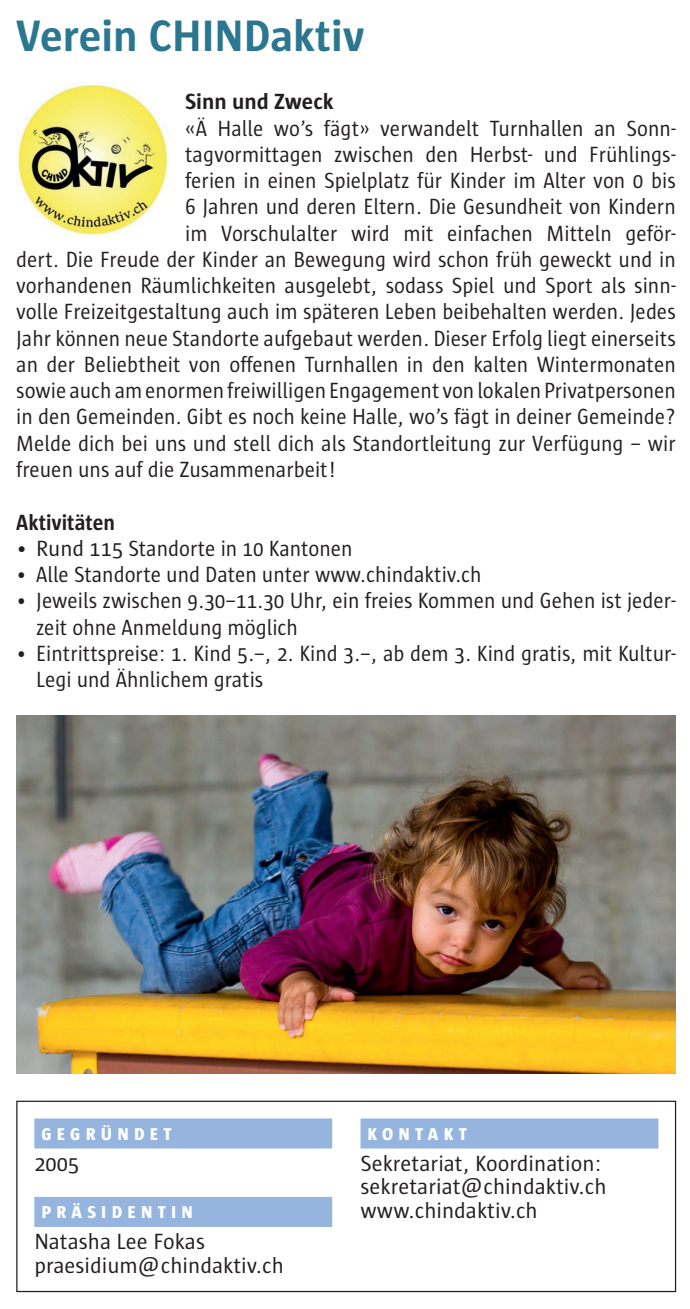
<style>
.page{position:relative;width:690px;height:1309px;background:#fff}
.page>*{position:absolute;margin:0;border:0;box-sizing:border-box;transform-origin:0 0}
.t1{font:700 45px "Sun";color:#2b7790}
.t2{font:22.5px/26.2px "Sun";color:#231f20;scale:.94 1}
.t3{font:22.5px/23.8px "Sun";color:#231f20}
.t4{font:700 22.5px "Sun";color:#231f20}
.t5{font:700 22.5px "Sun";color:#231f20;scale:.94 1}
.t6{font:800 17.5px "Sun";letter-spacing:.3em;color:#fff}
</style>
<div class="page">
<div style="left:16px;top:1100px;width:660px;height:191px;border:1px solid #231f20"></div>
<div style="left:34px;top:1118px;width:298px;height:30px;background:#95b5de"></div>
<div style="left:34px;top:1196px;width:298px;height:30px;background:#95b5de"></div>
<div style="left:360px;top:1118px;width:298px;height:30px;background:#95b5de"></div>
<img style="left:16px;top:84px;width:153px;height:152px">
<img style="left:16px;top:715px;width:659px;height:357px">
<h1 class="t1" style="left:16px;top:18px;width:349px">Verein CHINDaktiv</h1>
<p class="t4" style="left:185px;top:93px;width:150px">Sinn und Zweck</p>
<p class="t2" style="left:185px;top:115px;width:523px">«Ä Halle wo’s fägt» verwandelt Turnhallen an Sonn-</p>
<p class="t2" style="left:185px;top:141px;width:523px">tagvormittagen zwischen den Herbst- und Frühlings-</p>
<p class="t2" style="left:185px;top:167px;width:523px">ferien in einen Spielplatz für Kinder im Alter von 0 bis</p>
<p class="t2" style="left:185px;top:193px;width:523px">6 Jahren und deren Eltern. Die Gesundheit von Kindern</p>
<p class="t2" style="left:185px;top:220px;width:523px">im Vorschulalter wird mit einfachen Mitteln geför-</p>
<p class="t2" style="left:16px;top:246px;width:703px">dert. Die Freude der Kinder an Bewegung wird schon früh geweckt und in</p>
<p class="t2" style="left:16px;top:272px;width:703px">vorhandenen Räumlichkeiten ausgelebt, sodass Spiel und Sport als sinn-</p>
<p class="t2" style="left:16px;top:298px;width:703px">volle Freizeitgestaltung auch im späteren Leben beibehalten werden. Jedes</p>
<p class="t2" style="left:16px;top:325px;width:703px">Jahr können neue Standorte aufgebaut werden. Dieser Erfolg liegt einerseits</p>
<p class="t2" style="left:16px;top:351px;width:703px">an der Beliebtheit von offenen Turnhallen in den kalten Wintermonaten</p>
<p class="t2" style="left:16px;top:377px;width:703px">sowie auch am enormen freiwilligen Engagement von lokalen Privatpersonen</p>
<p class="t2" style="left:16px;top:403px;width:703px">in den Gemeinden. Gibt es noch keine Halle, wo’s fägt in deiner Gemeinde?</p>
<p class="t2" style="left:16px;top:430px;width:703px">Melde dich bei uns und stell dich als Standortleitung zur Verfügung – wir</p>
<p class="t2" style="left:16px;top:456px;width:341px">freuen uns auf die Zusammenarbeit!</p>
<p class="t5" style="left:16px;top:513px;width:107px">Aktivitäten</p>
<p class="t3" style="left:16px;top:536px;width:338px">• Rund 115 Standorte in 10 Kantonen</p>
<p class="t2" style="left:16px;top:561px;width:496px">• Alle Standorte und Daten unter www.chindaktiv.ch</p>
<p class="t2" style="left:36px;top:587px;width:681px;text-indent:-20px">• Jeweils zwischen 9.30–11.30 Uhr, ein freies Kommen und Gehen ist jeder&shy;zeit ohne Anmeldung möglich</p>
<p class="t2" style="left:36px;top:640px;width:681px;text-indent:-20px">• Eintrittspreise: 1. Kind 5.–, 2. Kind 3.–, ab dem 3. Kind gratis, mit Kultur-<br>Legi und Ähnlichem gratis</p>
<p class="t6" style="left:41px;top:1123px;width:132px">GEGRÜNDET</p>
<p class="t3" style="left:34px;top:1150px;width:46px">2005</p>
<p class="t6" style="left:41px;top:1202px;width:153px">PRÄSIDENTIN</p>
<p class="t3" style="left:34px;top:1229px;width:251px">Natasha Lee Fokas praesidium@chindaktiv.ch</p>
<p class="t6" style="left:367px;top:1123px;width:101px">KONTAKT</p>
<p class="t3" style="left:360px;top:1150px;width:247px">Sekretariat, Koordination: sekretariat@chindaktiv.ch www.chindaktiv.ch</p>
</div>
